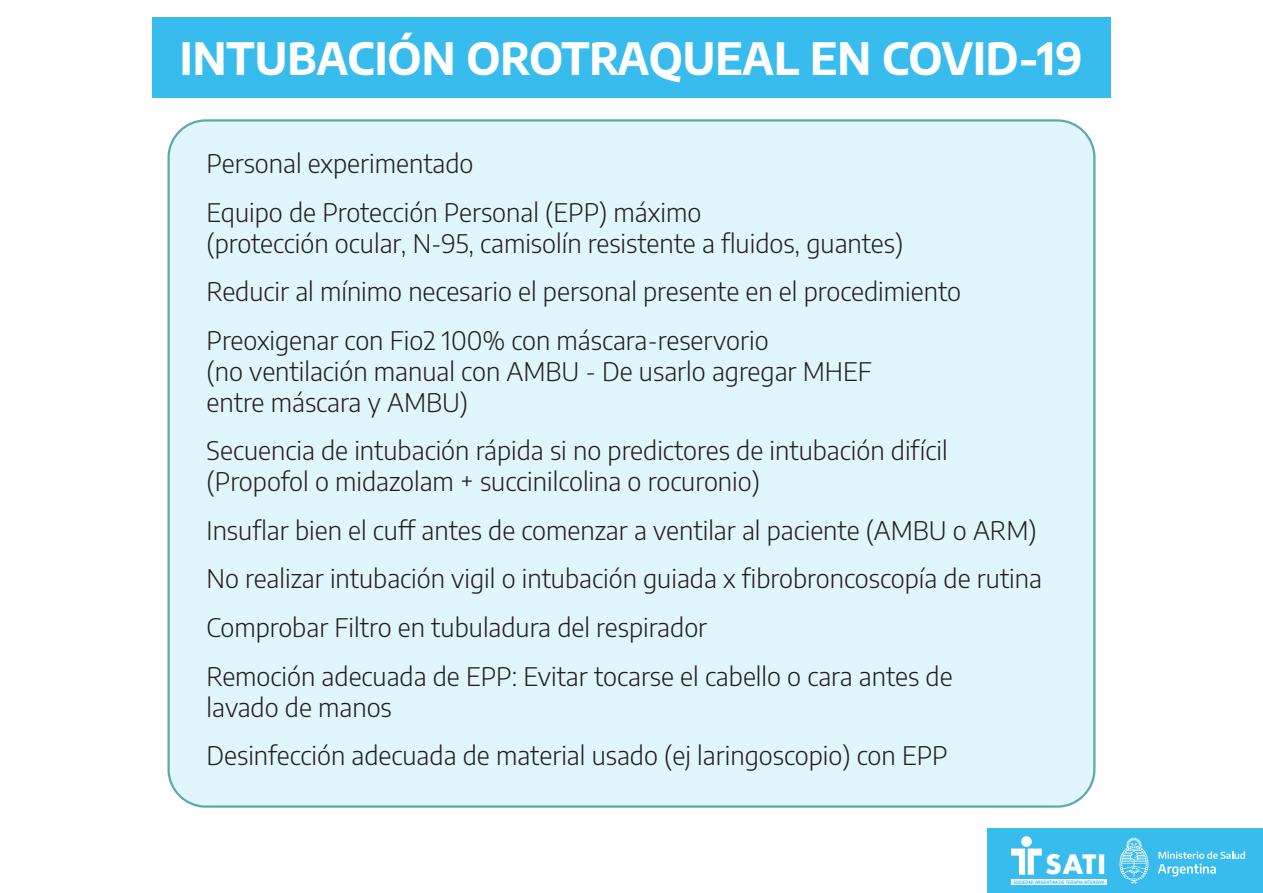
<style>
.page{position:relative;width:1263px;height:893px;background:#fff}
.page>*{position:absolute;margin:0;border:0;box-sizing:border-box;transform-origin:0 0}
.t1{font:700 43.65px "Encode Sans";color:#fff}
.t2{font:700 26.1px "Futura";color:#fff}
.t3{font:300 25.65px/48.8px "Encode Sans";color:#231f20}
.t4{font:700 4.8px "Arial Narrow";color:#38bced}
</style>
<div class="page">
<div style="left:987px;top:828px;width:276px;height:65px;background:#38bced"></div>
<div style="left:1011px;top:879px;width:95px;height:6px;background:#fff"></div>
<div style="left:1021px;top:836px;width:11px;height:11px;background:#fff;border-radius:50%"></div>
<svg style="left:1011px;top:848px;width:31px;height:27px"></svg>
<svg style="left:1119px;top:837px;width:29px;height:47px"></svg>
<svg style="left:1158px;top:851px;width:87px;height:25px"></svg>
<div style="left:152px;top:17px;width:959px;height:80px;background:#38bced"></div>
<div style="left:169px;top:120px;width:925px;height:687px;background:#e1f5fc;border-radius:37px"></div>
<h1 class="t1" style="left:180px;top:26px;width:904px">INTUBACIÓN OROTRAQUEAL EN COVID-19</h1>
<p class="t3" style="left:207px;top:138px;width:496px">Personal experimentado<br>Equipo de Protección Personal (EPP) máximo</p>
<p class="t3" style="left:207px;top:217px;width:756px">(protección ocular, N-95, camisolín resistente a fluidos, guantes)<br>Reducir al mínimo necesario el personal presente en el procedimiento<br>Preoxigenar con Fio2 100% con máscara-reservorio</p>
<p class="t3" style="left:207px;top:355px;width:667px;line-height:30.8px">(no ventilación manual con AMBU - De usarlo agregar MHEF entre máscara y AMBU)</p>
<p class="t3" style="left:207px;top:434px;width:743px;line-height:30.8px">Secuencia de intubación rápida si no predictores de intubación difícil (Propofol o midazolam + succinilcolina o rocuronio)</p>
<p class="t3" style="left:207px;top:505px;width:837px">Insuflar bien el cuff antes de comenzar a ventilar al paciente (AMBU o ARM)<br>No realizar intubación vigil o intubación guiada x fibrobroncoscopía de rutina Comprobar Filtro en tubuladura del respirador<br>Remoción adecuada de EPP: Evitar tocarse el cabello o cara antes de</p>
<p class="t3" style="left:207px;top:682px;width:743px">lavado de manos<br>Desinfección adecuada de material usado (ej laringoscopio) con EPP</p>
<p class="t2" style="left:1046px;top:846px;width:62px">SATI</p>
<p class="t4" style="left:1013px;top:878px;width:93px">SOCIEDAD ARGENTINA DE TERAPIA INTENSIVA</p>
</div>
